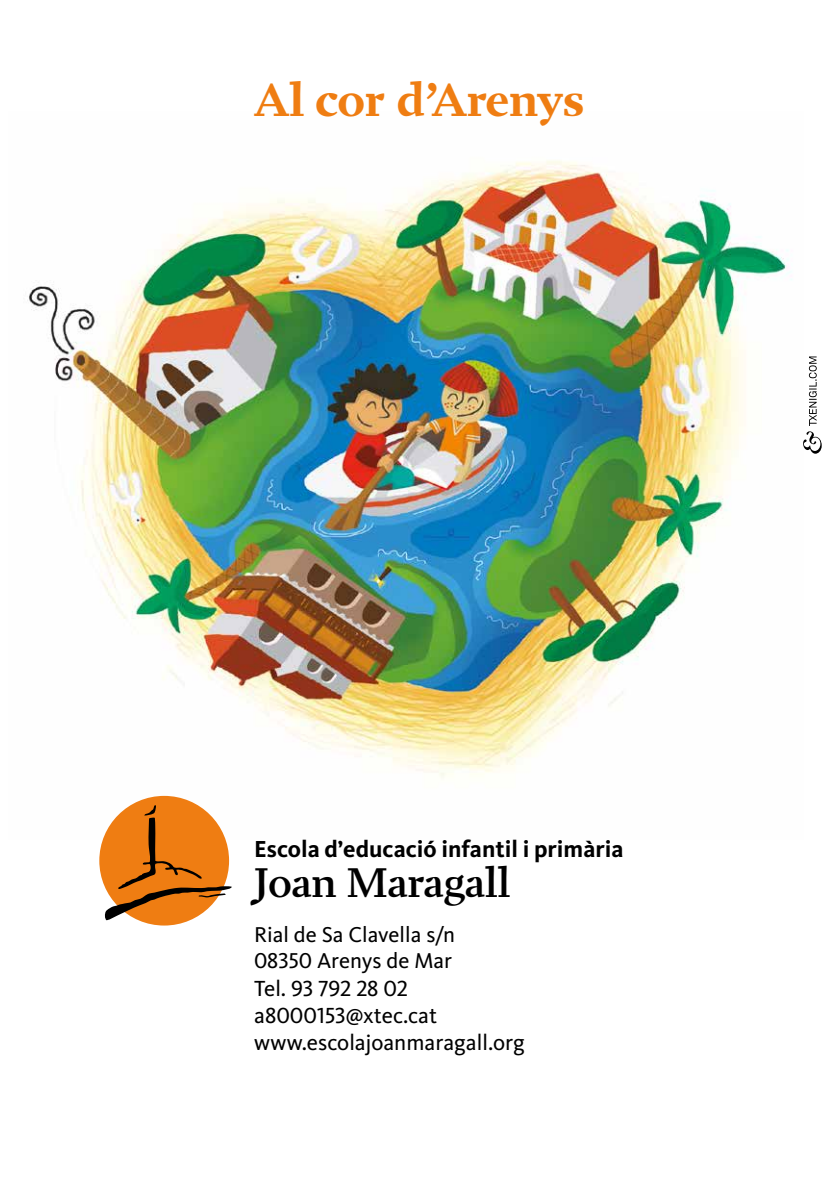
<style>
.page{position:relative;width:840px;height:1191px;background:#fff}
.page>*{position:absolute;margin:0;border:0;box-sizing:border-box;transform-origin:0 0}
.t1{font:700 46.8px "Prensa";letter-spacing:-.02em;color:#ef7d12}
.t2{font:600 42px "Prensa";letter-spacing:-.01em;color:#000}
.t3{font:700 24px "Kievit";color:#000}
.t4{font:22.6px/27.2px "Kievit";color:#000}
.t5{font:22.6px "Kievit Book SC";letter-spacing:-.01em;color:#000}
.t6{font:22.2px/26.8px "Kievit";color:#000}
.s1{font-family:"Kievit Book SC"}
.s2{font-family:"Kievit"}
</style>
<div class="page">
<img style="left:27px;top:160px;width:765px;height:645px">
<div style="left:99px;top:796px;width:130px;height:129px;background:#ef7d12;border-radius:50%"></div>
<svg style="left:104px;top:805px;width:128px;height:115px"></svg>
<svg style="left:803px;top:356px;width:18px;height:98px"></svg>
<h1 class="t1" style="left:254px;top:72px;width:332px">Al cor d’Arenys</h1>
<p class="t3" style="left:254px;top:834px;width:370px">Escola d’educació infantil i primària</p>
<h2 class="t2" style="left:254px;top:858px;width:257px">Joan Maragall</h2>
<p class="t6" style="left:254px;top:920px;width:202px">Rial de Sa Clavella s/n<br><span class="s1">08350</span> Arenys de Mar</p>
<p class="t5" style="left:254px;top:974px;width:155px"><span class="s2">Tel.</span> 93 792 28 02</p>
<p class="t4" style="left:254px;top:1001px;width:272px">a<span class="s1">8000153</span>@xtec.cat www.escolajoanmaragall.org</p>
</div>
